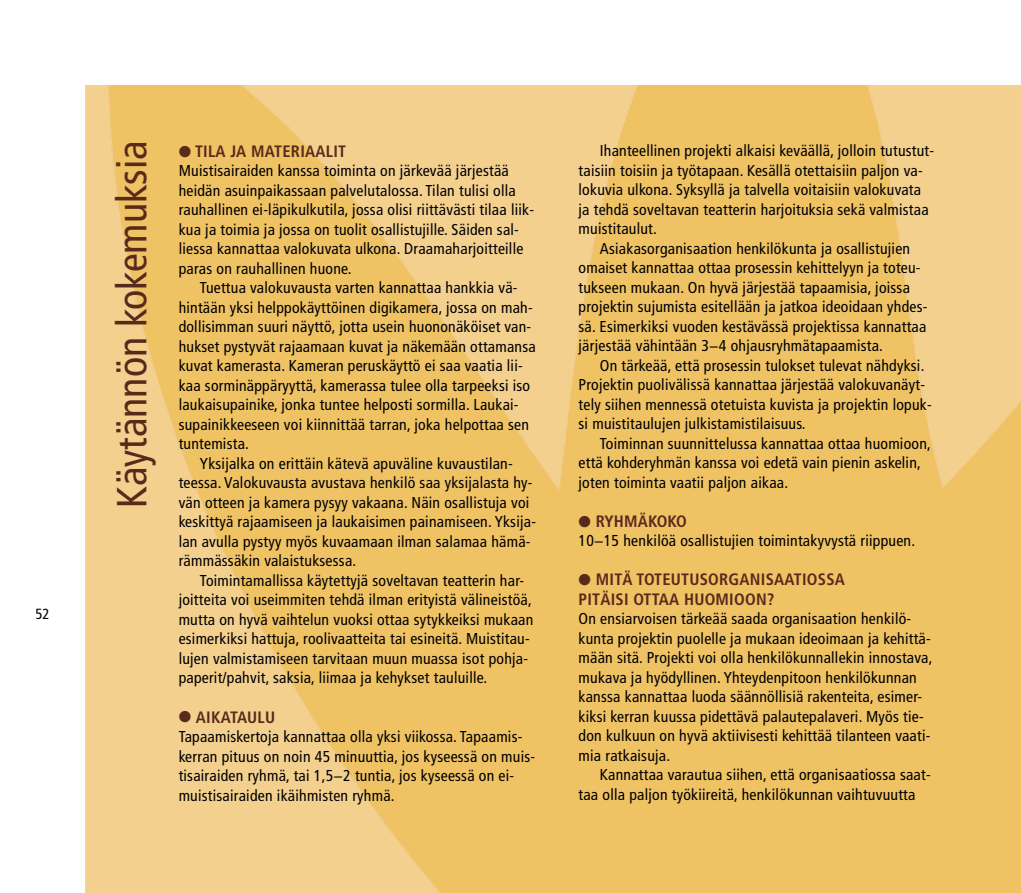
<style>
.page{position:relative;width:1021px;height:893px;background:#fff}
.page>*{position:absolute;margin:0;border:0;box-sizing:border-box;transform-origin:0 0}
.t1{font:condensed 42px "Frutiger";color:#59291c}
.t2{font:700 condensed 16.5px/19.5px "Frutiger";letter-spacing:.015em;color:#59291c}
.t3{font:condensed 15.75px/19.5px "Frutiger";letter-spacing:.015em;color:#000}
.t4{font:condensed 14.7px "Frutiger";color:#000}
</style>
<div class="page">
<div style="left:85px;top:85px;width:21px;height:808px;background:#f4d08f"></div>
<img style="left:106px;top:85px;width:914px;height:808px">
<p class="t4" style="left:35px;top:605px;width:16px">52</p>
<h1 class="t1" style="left:107px;top:508px;width:369px;rotate:-90deg">Käytännön kokemuksia</h1>
<p class="t2" style="left:179px;top:142px;width:169px">● TILA JA MATERIAALIT</p>
<p class="t3" style="left:179px;top:161px;width:357px">Muistisairaiden kanssa toiminta on järkevää järjestää heidän asuinpaikassaan palvelutalossa. Tilan tulisi olla rauhallinen ei-läpikulkutila, jossa olisi riittävästi tilaa liik&shy;kua ja toimia ja jossa on tuolit osallistujille. Säiden sal&shy;liessa kannattaa valokuvata ulkona. Draamaharjoitteille paras on rauhallinen huone.</p>
<p class="t3" style="left:179px;top:278px;width:358px;text-indent:21px">Tuettua valokuvausta varten kannattaa hankkia vä&shy;hintään yksi helppokäyttöinen digikamera, jossa on mah&shy;dollisimman suuri näyttö, jotta usein huononäköiset van&shy;hukset pystyvät rajaamaan kuvat ja näkemään ottamansa kuvat kamerasta. Kameran peruskäyttö ei saa vaatia lii&shy;kaa sorminäppäryyttä, kamerassa tulee olla tarpeeksi iso laukaisupainike, jonka tuntee helposti sormilla. Laukai&shy;supainikkeeseen voi kiinnittää tarran, joka helpottaa sen tuntemista.</p>
<p class="t3" style="left:179px;top:454px;width:359px;text-indent:21px">Yksijalka on erittäin kätevä apuväline kuvaustilan&shy;teessa. Valokuvausta avustava henkilö saa yksijalasta hy&shy;vän otteen ja kamera pysyy vakaana. Näin osallistuja voi keskittyä rajaamiseen ja laukaisimen painamiseen. Yksija&shy;lan avulla pystyy myös kuvaamaan ilman salamaa hämä&shy;rämmässäkin valaistuksessa.</p>
<p class="t3" style="left:179px;top:571px;width:356px;text-indent:21px">Toimintamallissa käytettyjä soveltavan teatterin har&shy;joitteita voi useimmiten tehdä ilman erityistä välineistöä, mutta on hyvä vaihtelun vuoksi ottaa sytykkeiksi mukaan esimerkiksi hattuja, roolivaatteita tai esineitä. Muistitau&shy;lujen valmistamiseen tarvitaan muun muassa isot pohja&shy;paperit/pahvit, saksia, liimaa ja kehykset tauluille.</p>
<p class="t2" style="left:179px;top:707px;width:98px">● AIKATAULU</p>
<p class="t3" style="left:179px;top:727px;width:358px">Tapaamiskertoja kannattaa olla yksi viikossa. Tapaamis&shy;kerran pituus on noin 45 minuuttia, jos kyseessä on muis&shy;tisairaiden ryhmä, tai 1,5−2 tuntia, jos kyseessä on ei&shy;muistisairaiden ikäihmisten ryhmä.</p>
<p class="t3" style="left:600px;top:141px;width:336px">Ihanteellinen projekti alkaisi keväällä, jolloin tutustut-</p>
<p class="t3" style="left:578px;top:161px;width:345px">taisiin toisiin ja työtapaan. Kesällä otettaisiin paljon va-</p>
<p class="t3" style="left:578px;top:180px;width:344px">lokuvia ulkona. Syksyllä ja talvella voitaisiin valokuvata</p>
<p class="t3" style="left:578px;top:200px;width:351px">ja tehdä soveltavan teatterin harjoituksia sekä valmistaa</p>
<p class="t3" style="left:578px;top:219px;width:80px">muistitaulut.</p>
<p class="t3" style="left:600px;top:239px;width:312px">Asiakasorganisaation henkilökunta ja osallistujien</p>
<p class="t3" style="left:578px;top:258px;width:343px">omaiset kannattaa ottaa prosessin kehittelyyn ja toteu-</p>
<p class="t3" style="left:578px;top:278px;width:333px">tukseen mukaan. On hyvä järjestää tapaamisia, joissa</p>
<p class="t3" style="left:578px;top:297px;width:350px">projektin sujumista esitellään ja jatkoa ideoidaan yhdes-</p>
<p class="t3" style="left:578px;top:317px;width:349px">sä. Esimerkiksi vuoden kestävässä projektissa kannattaa</p>
<p class="t3" style="left:578px;top:336px;width:306px">järjestää vähintään 3−4 ohjausryhmätapaamista.</p>
<p class="t3" style="left:600px;top:356px;width:326px">On tärkeää, että prosessin tulokset tulevat nähdyksi.</p>
<p class="t3" style="left:578px;top:375px;width:348px">Projektin puolivälissä kannattaa järjestää valokuvanäyt-</p>
<p class="t3" style="left:578px;top:395px;width:355px">tely siihen mennessä otetuista kuvista ja projektin lopuk-</p>
<p class="t3" style="left:578px;top:414px;width:229px">si muistitaulujen julkistamistilaisuus.</p>
<p class="t3" style="left:600px;top:434px;width:332px">Toiminnan suunnittelussa kannattaa ottaa huomioon,</p>
<p class="t3" style="left:578px;top:453px;width:344px">että kohderyhmän kanssa voi edetä vain pienin askelin,</p>
<p class="t3" style="left:578px;top:473px;width:211px">joten toiminta vaatii paljon aikaa.</p>
<p class="t2" style="left:578px;top:511px;width:110px">● RYHMÄKOKO</p>
<p class="t3" style="left:578px;top:531px;width:338px">10−15 henkilöä osallistujien toimintakyvystä riippuen.</p>
<p class="t2" style="left:578px;top:570px;width:268px">● MITÄ TOTEUTUSORGANISAATIOSSA<br>PITÄISI OTTAA HUOMIOON?</p>
<p class="t3" style="left:578px;top:609px;width:355px">On ensiarvoisen tärkeää saada organisaation henkilö&shy;kunta projektin puolelle ja mukaan ideoimaan ja kehittä&shy;mään sitä. Projekti voi olla henkilökunnallekin innostava, mukava ja hyödyllinen. Yhteydenpitoon henkilökunnan kanssa kannattaa luoda säännöllisiä rakenteita, esimer&shy;kiksi kerran kuussa pidettävä palautepalaveri. Myös tie&shy;don kulkuun on hyvä aktiivisesti kehittää tilanteen vaati&shy;mia ratkaisuja.</p>
<p class="t3" style="left:578px;top:765px;width:353px;text-indent:21px">Kannattaa varautua siihen, että organisaatiossa saat&shy;taa olla paljon työkiireitä, henkilökunnan vaihtuvuutta</p>
</div>
